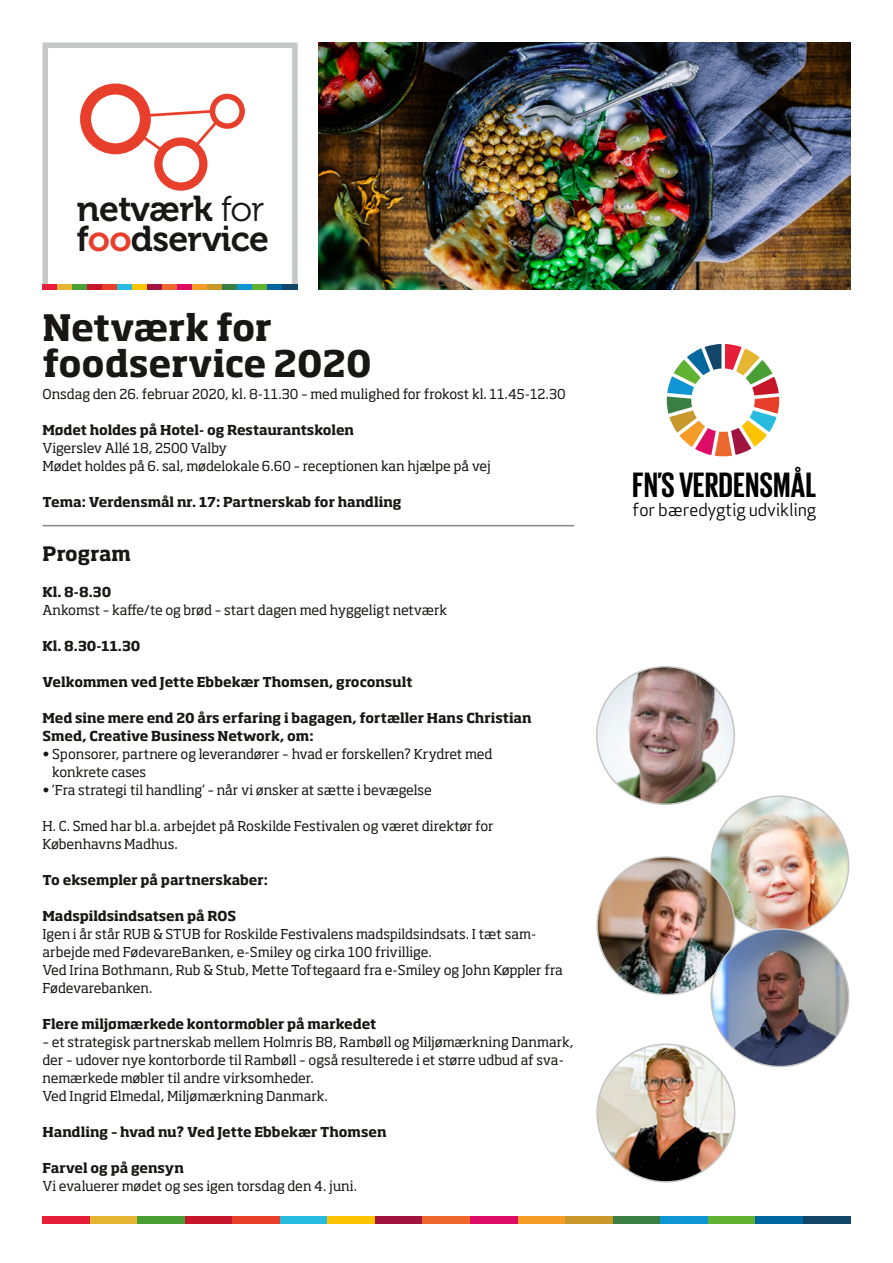
<style>
.page{position:relative;width:893px;height:1263px;background:#fff}
.page>*{position:absolute;margin:0;border:0;box-sizing:border-box;transform-origin:0 0}
.t1{font:700 36px/36px "Soho Std";color:#181716}
.t2{font:700 36px "Giorgio Sans";letter-spacing:.015em;color:#000}
.t3{font:35.7px/30.2px "Museo 700";letter-spacing:-.02em;color:#181716}
.t4{font:700 19.5px "Soho Std";color:#181716}
.t5{font:17.55px "Apex Sans";letter-spacing:-.02em;color:#000}
.t6{font:13.5px/18px "Soho Std";letter-spacing:-.005em;color:#181716}
.t7{font:700 13.5px/18px "Soho Std";letter-spacing:-.005em;color:#181716}
.s1{font-family:"Museo 300"}
.s2{color:#e83f2c}
</style>
<div class="page">
<hr style="left:43px;top:525px;width:531px;height:1px;background:#868786">
<svg style="left:667px;top:344px;width:112px;height:112px"></svg>
<div style="left:43px;top:1217px;width:47px;height:7px;background:#e61e39"></div>
<div style="left:90px;top:1217px;width:48px;height:7px;background:#e4b631"></div>
<div style="left:138px;top:1217px;width:47px;height:7px;background:#499e34"></div>
<div style="left:185px;top:1217px;width:48px;height:7px;background:#c5162b"></div>
<div style="left:233px;top:1217px;width:47px;height:7px;background:#e83f2b"></div>
<div style="left:280px;top:1217px;width:48px;height:7px;background:#28bbe0"></div>
<div style="left:328px;top:1217px;width:47px;height:7px;background:#fbc301"></div>
<div style="left:375px;top:1217px;width:48px;height:7px;background:#a21440"></div>
<div style="left:423px;top:1217px;width:47px;height:7px;background:#ec682d"></div>
<div style="left:470px;top:1217px;width:48px;height:7px;background:#dd0c66"></div>
<div style="left:518px;top:1217px;width:47px;height:7px;background:#f59c29"></div>
<div style="left:565px;top:1217px;width:48px;height:7px;background:#c8992a"></div>
<div style="left:613px;top:1217px;width:47px;height:7px;background:#3b7e44"></div>
<div style="left:660px;top:1217px;width:48px;height:7px;background:#0e96d4"></div>
<div style="left:708px;top:1217px;width:47px;height:7px;background:#61b231"></div>
<div style="left:755px;top:1217px;width:48px;height:7px;background:#00689e"></div>
<div style="left:803px;top:1217px;width:47px;height:7px;background:#114669"></div>
<div style="left:43px;top:43px;width:255px;height:247px;border:5px solid #c5c6c6"></div>
<div style="left:43px;top:284px;width:15px;height:6px;background:#e61e39"></div>
<div style="left:58px;top:284px;width:15px;height:6px;background:#e4b631"></div>
<div style="left:73px;top:284px;width:15px;height:6px;background:#499e34"></div>
<div style="left:88px;top:284px;width:15px;height:6px;background:#c5162b"></div>
<div style="left:103px;top:284px;width:15px;height:6px;background:#e83f2b"></div>
<div style="left:118px;top:284px;width:15px;height:6px;background:#28bbe0"></div>
<div style="left:133px;top:284px;width:15px;height:6px;background:#fbc301"></div>
<div style="left:148px;top:284px;width:15px;height:6px;background:#a21440"></div>
<div style="left:163px;top:284px;width:15px;height:6px;background:#ec682d"></div>
<div style="left:178px;top:284px;width:15px;height:6px;background:#dd0c66"></div>
<div style="left:193px;top:284px;width:15px;height:6px;background:#f59c29"></div>
<div style="left:208px;top:284px;width:15px;height:6px;background:#c8992a"></div>
<div style="left:223px;top:284px;width:15px;height:6px;background:#3b7e44"></div>
<div style="left:238px;top:284px;width:15px;height:6px;background:#0e96d4"></div>
<div style="left:253px;top:284px;width:15px;height:6px;background:#61b231"></div>
<div style="left:268px;top:284px;width:15px;height:6px;background:#00689e"></div>
<div style="left:283px;top:284px;width:15px;height:6px;background:#114669"></div>
<svg style="left:112px;top:108px;width:121px;height:59px"></svg>
<svg style="left:86px;top:89px;width:59px;height:60px"></svg>
<div style="left:80px;top:84px;width:71px;height:70px;border:11px solid #e83f2c;border-radius:50%"></div>
<svg style="left:158px;top:142px;width:45px;height:45px"></svg>
<div style="left:154px;top:137px;width:53px;height:54px;border:8px solid #e83f2c;border-radius:50%"></div>
<svg style="left:212px;top:96px;width:30px;height:30px"></svg>
<div style="left:210px;top:94px;width:35px;height:35px;border:5px solid #e83f2c;border-radius:50%"></div>
<img style="left:597px;top:667px;width:137px;height:137px;border-radius:69px">
<img style="left:711px;top:796px;width:138px;height:138px;border-radius:69px">
<img style="left:597px;top:857px;width:138px;height:137px;border-radius:69px">
<img style="left:597px;top:1044px;width:138px;height:138px;border-radius:69px">
<img style="left:711px;top:929px;width:138px;height:137px;border-radius:69px">
<img style="left:319px;top:43px;width:531px;height:247px">
<h2 class="t3" style="left:77px;top:194px;width:194px">netværk <span class="s1">for </span>f<span class="s2">oo</span>dservice</h2>
<h1 class="t1" style="left:43px;top:308px;width:331px">Netværk for foodservice 2020</h1>
<p class="t6" style="left:43px;top:385px;width:525px">Onsdag den 26. februar 2020, kl. 8-11.30 – med mulighed for frokost kl. 11.45-12.30</p>
<p class="t7" style="left:43px;top:420px;width:313px">Mødet holdes på Hotel- og Restaurantskolen</p>
<p class="t6" style="left:43px;top:439px;width:450px">Vigerslev Allé 18, 2500 Valby<br>Mødet holdes på 6. sal, mødelokale 6.60 – receptionen kan hjælpe på vej</p>
<p class="t7" style="left:43px;top:492px;width:361px">Tema: Verdensmål nr. 17: Partnerskab for handling</p>
<h3 class="t4" style="left:43px;top:541px;width:90px">Program</h3>
<p class="t7" style="left:43px;top:582px;width:70px">Kl. 8-8.30</p>
<p class="t6" style="left:43px;top:601px;width:406px">Ankomst – kaffe/te og brød – start dagen med hyggeligt netværk</p>
<p class="t7" style="left:43px;top:636px;width:99px">Kl. 8.30-11.30</p>
<p class="t7" style="left:43px;top:672px;width:372px">Velkommen ved Jette Ebbekær Thomsen, groconsult</p>
<p class="t7" style="left:43px;top:708px;width:491px">Med sine mere end 20 års erfaring i bagagen, fortæller Hans Christian<br>Smed, Creative Business Network, om:</p>
<p class="t6" style="left:52px;top:745px;width:442px;text-indent:-10px">• Sponsorer, partnere og leverandører – hvad er forskellen? Krydret med konkrete cases</p>
<p class="t6" style="left:43px;top:781px;width:391px">• ’Fra strategi til handling’ – når vi ønsker at sætte i bevægelse</p>
<p class="t6" style="left:43px;top:817px;width:453px">H. C. Smed har bl.a. arbejdet på Roskilde Festivalen og været direktør for<br>Københavns Madhus.</p>
<p class="t7" style="left:43px;top:870px;width:227px">To eksempler på partnerskaber:</p>
<p class="t7" style="left:43px;top:906px;width:195px">Madspildsindsatsen på ROS</p>
<p class="t6" style="left:43px;top:925px;width:522px">Igen i år står RUB &amp; STUB for Roskilde Festivalens madspildsindsats. I tæt sam&shy;arbejde med FødevareBanken, e-Smiley og cirka 100 frivillige.<br>Ved Irina Bothmann, Rub &amp; Stub, Mette Toftegaard fra e-Smiley og John Køppler fra Fødevarebanken.</p>
<p class="t7" style="left:43px;top:1014px;width:335px">Flere miljømærkede kontormøbler på markedet</p>
<p class="t6" style="left:43px;top:1033px;width:533px">– et strategisk partnerskab mellem Holmris B8, Rambøll og Miljømærkning Danmark, der – udover nye kontorborde til Rambøll – også resulterede i et større udbud af sva&shy;nemærkede møbler til andre virksomheder.<br>Ved Ingrid Elmedal, Miljømærkning Danmark.</p>
<p class="t7" style="left:43px;top:1122px;width:346px">Handling – hvad nu? Ved Jette Ebbekær Thomsen</p>
<p class="t7" style="left:43px;top:1158px;width:143px">Farvel og på gensyn</p>
<p class="t6" style="left:43px;top:1177px;width:316px">Vi evaluerer mødet og ses igen torsdag den 4. juni.</p>
<h1 class="t2" style="left:633px;top:467px;width:185px">FN’S VERDENSMÅL</h1>
<p class="t5" style="left:632px;top:495px;width:186px">for bæredygtig udvikling</p>
</div>
